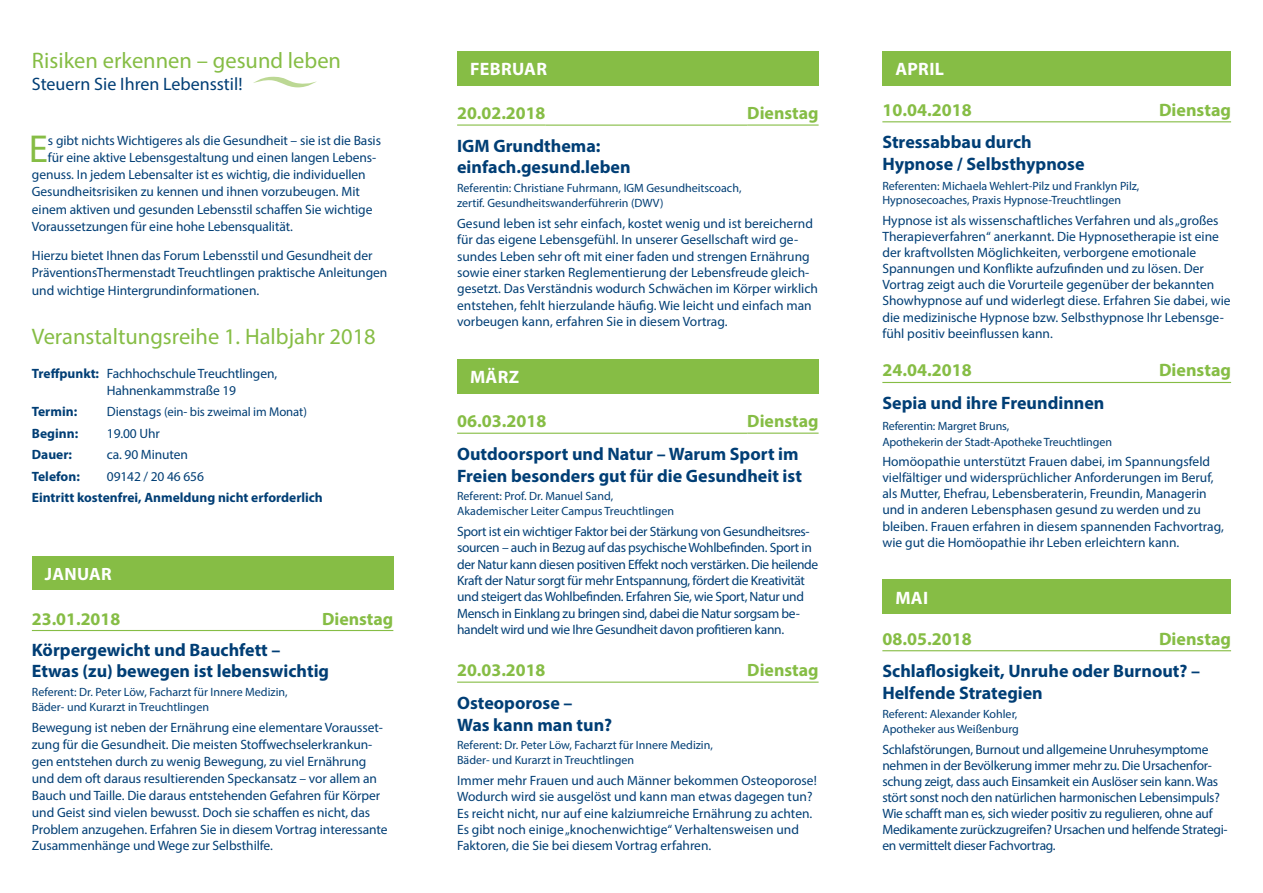
<style>
.page{position:relative;width:1263px;height:893px;background:#fff}
.page>*{position:absolute;margin:0;border:0;box-sizing:border-box;transform-origin:0 0}
.t1{font:39.15px "Myriad Pro";color:#86bd45}
.t2{font:22.5px "Myriad Pro";color:#86bd45}
.t3{font:700 18px/21.9px "Myriad Pro";color:#003e75}
.t4{font:700 18px "Myriad Pro";color:#86bd45}
.t5{font:18px "Myriad Pro";color:#003e75}
.t6{font:700 18px "Myriad Pro";letter-spacing:.02em;color:#fff}
.t7{font:700 17.85px "Myriad Pro";color:#86bd45}
.t8{font:700 17.85px "Myriad Pro";letter-spacing:.02em;color:#fff}
.t9{font:13.5px/16.2px "Myriad Pro";letter-spacing:-.005em;color:#003e75}
.t10{font:13.5px/16.5px "Myriad Pro";letter-spacing:-.025em;color:#003e75}
.t11{font:700 13.5px "Myriad Pro";color:#003e75}
.t12{font:12.75px "Myriad Pro";letter-spacing:-.01em;color:#003e75}
.t13{font:12px/14.7px "Myriad Pro";color:#003e75}
.s1{font-weight:700}
.s2{font-size:13.5px}
</style>
<div class="page">
<hr style="left:457px;top:124px;width:88px;height:2px;background:#86bd45">
<hr style="left:545px;top:125px;width:202px;height:1px;background:#86bd45">
<hr style="left:747px;top:124px;width:72px;height:2px;background:#86bd45">
<hr style="left:457px;top:433px;width:290px;height:1px;background:#86bd45">
<hr style="left:747px;top:433px;width:72px;height:1px;background:#86bd45">
<hr style="left:457px;top:682px;width:362px;height:1px;background:#86bd45">
<div style="left:457px;top:51px;width:362px;height:34px;background:#86bd45"></div>
<div style="left:457px;top:359px;width:362px;height:34px;background:#86bd45"></div>
<hr style="left:32px;top:630px;width:361px;height:1px;background:#86bd45">
<div style="left:32px;top:556px;width:361px;height:34px;background:#86bd45"></div>
<hr style="left:882px;top:121px;width:349px;height:1px;background:#86bd45">
<hr style="left:882px;top:382px;width:349px;height:1px;background:#86bd45">
<hr style="left:882px;top:650px;width:349px;height:1px;background:#86bd45">
<div style="left:882px;top:51px;width:349px;height:34px;background:#86bd45"></div>
<div style="left:882px;top:580px;width:349px;height:34px;background:#86bd45"></div>
<svg style="left:253px;top:76px;width:64px;height:12px"></svg>
<p class="t2" style="left:32px;top:46px;width:311px">Risiken erkennen – gesund leben</p>
<p class="t5" style="left:32px;top:73px;width:212px">Steuern Sie Ihren Lebensstil!</p>
<p class="t1" style="left:29px;top:124px;width:21px">E</p>
<p class="t9" style="left:48px;top:132px;width:335px">s gibt nichts Wichtigeres als die Gesundheit – sie ist die Basis</p>
<p class="t9" style="left:48px;top:149px;width:330px">für eine aktive Lebensgestaltung und einen langen Lebens-</p>
<p class="t9" style="left:32px;top:166px;width:335px">genuss. In jedem Lebensalter ist es wichtig, die individuellen</p>
<p class="t9" style="left:32px;top:183px;width:330px">Gesundheitsrisiken zu kennen und ihnen vorzubeugen. Mit</p>
<p class="t9" style="left:32px;top:201px;width:342px">einem aktiven und gesunden Lebensstil schaffen Sie wichtige</p>
<p class="t9" style="left:32px;top:218px;width:263px">Voraussetzungen für eine hohe Lebensqualität.</p>
<p class="t9" style="left:32px;top:247px;width:357px;line-height:17.2px">Hierzu bietet Ihnen das Forum Lebensstil und Gesundheit der<br>PräventionsThermenstadt Treuchtlingen praktische Anleitungen und wichtige Hintergrundinformationen.</p>
<p class="t2" style="left:32px;top:323px;width:345px">Veranstaltungsreihe 1. Halbjahr 2018</p>
<p class="t9" style="left:107px;top:364px;width:172px;line-height:17.2px;text-indent:-75px"><span class="s1">Treffpunkt:</span> Fachhochschule Treuchtlingen,<br>Hahnenkammstraße 19</p>
<p class="t11" style="left:32px;top:403px;width:47px">Termin:</p>
<p class="t12" style="left:107px;top:404px;width:202px"><span class="s2">Dienstags</span> (ein- bis zweimal im Monat)</p>
<p class="t11" style="left:32px;top:424px;width:48px">Beginn:</p>
<p class="t9" style="left:107px;top:425px;width:54px">19.00 Uhr</p>
<p class="t11" style="left:32px;top:446px;width:42px">Dauer:</p>
<p class="t9" style="left:107px;top:446px;width:82px">ca. 90 Minuten</p>
<p class="t11" style="left:32px;top:467px;width:49px">Telefon:</p>
<p class="t9" style="left:107px;top:468px;width:99px">09142 / 20 46 656</p>
<p class="t11" style="left:32px;top:489px;width:292px">Eintritt kostenfrei, Anmeldung nicht erforderlich</p>
<p class="t8" style="left:45px;top:562px;width:68px">JANUAR</p>
<p class="t7" style="left:32px;top:607px;width:90px">23.01.2018</p>
<p class="t7" style="left:322px;top:607px;width:73px">Dienstag</p>
<p class="t3" style="left:32px;top:639px;width:299px;line-height:20.9px">Körpergewicht und Bauchfett –<br>Etwas (zu) bewegen ist lebenswichtig</p>
<p class="t13" style="left:32px;top:685px;width:257px">Referent: Dr. Peter Löw, Facharzt für Innere Medizin,<br>Bäder- und Kurarzt in Treuchtlingen</p>
<p class="t9" style="left:32px;top:719px;width:357px;line-height:16.8px">Bewegung ist neben der Ernährung eine elementare Vorausset&shy;zung für die Gesundheit. Die meisten Stoffwechselerkrankun&shy;gen entstehen durch zu wenig Bewegung, zu viel Ernährung und dem oft daraus resultierenden Speckansatz – vor allem an Bauch und Taille. Die daraus entstehenden Gefahren für Körper und Geist sind vielen bewusst. Doch sie schaffen es nicht, das Problem anzugehen. Erfahren Sie in diesem Vortrag interessante Zusammenhänge und Wege zur Selbsthilfe.</p>
<p class="t6" style="left:470px;top:57px;width:78px">FEBRUAR</p>
<p class="t7" style="left:457px;top:101px;width:90px">20.02.2018</p>
<p class="t7" style="left:747px;top:101px;width:73px">Dienstag</p>
<p class="t3" style="left:457px;top:134px;width:175px">IGM Grundthema: einfach.gesund.leben</p>
<p class="t13" style="left:457px;top:181px;width:286px">Referentin: Christiane Fuhrmann, IGM Gesundheitscoach, zertif. Gesundheitswanderführerin (DWV)</p>
<p class="t9" style="left:457px;top:215px;width:362px">Gesund leben ist sehr einfach, kostet wenig und ist bereichernd für das eigene Lebensgefühl. In unserer Gesellschaft wird ge&shy;sundes Leben sehr oft mit einer faden und strengen Ernährung sowie einer starken Reglementierung der Lebensfreude gleich&shy;gesetzt. Das Verständnis wodurch Schwächen im Körper wirklich entstehen, fehlt hierzulande häufig. Wie leicht und einfach man vorbeugen kann, erfahren Sie in diesem Vortrag.</p>
<p class="t6" style="left:470px;top:365px;width:51px">MÄRZ</p>
<p class="t4" style="left:457px;top:409px;width:91px">06.03.2018</p>
<p class="t7" style="left:747px;top:410px;width:73px">Dienstag</p>
<p class="t3" style="left:457px;top:442px;width:346px">Outdoorsport und Natur – Warum Sport im<br>Freien besonders gut für die Gesundheit ist</p>
<p class="t13" style="left:457px;top:489px;width:218px">Referent: Prof. Dr. Manuel Sand,<br>Akademischer Leiter Campus Treuchtlingen</p>
<p class="t10" style="left:457px;top:523px;width:363px">Sport ist ein wichtiger Faktor bei der Stärkung von Gesundheitsres&shy;sourcen – auch in Bezug auf das psychische Wohlbefinden. Sport in der Natur kann diesen positiven Effekt noch verstärken. Die heilende Kraft der Natur sorgt für mehr Entspannung, fördert die Kreativität und steigert das Wohlbefinden. Erfahren Sie, wie Sport, Natur und Mensch in Einklang zu bringen sind, dabei die Natur sorgsam be&shy;handelt wird und wie Ihre Gesundheit davon profitieren kann.</p>
<p class="t7" style="left:457px;top:658px;width:90px">20.03.2018</p>
<p class="t7" style="left:747px;top:658px;width:73px">Dienstag</p>
<p class="t3" style="left:457px;top:691px;width:157px">Osteoporose –<br>Was kann man tun?</p>
<p class="t13" style="left:457px;top:738px;width:257px">Referent: Dr. Peter Löw, Facharzt für Innere Medizin,<br>Bäder- und Kurarzt in Treuchtlingen</p>
<p class="t9" style="left:457px;top:772px;width:361px">Immer mehr Frauen und auch Männer bekommen Osteoporose!<br>Wodurch wird sie ausgelöst und kann man etwas dagegen tun?<br>Es reicht nicht, nur auf eine kalziumreiche Ernährung zu achten.<br>Es gibt noch einige „knochenwichtige“ Verhaltensweisen und Faktoren, die Sie bei diesem Vortrag erfahren.</p>
<p class="t6" style="left:895px;top:57px;width:50px">APRIL</p>
<p class="t4" style="left:882px;top:98px;width:91px">10.04.2018</p>
<p class="t4" style="left:1159px;top:98px;width:74px">Dienstag</p>
<p class="t3" style="left:882px;top:131px;width:204px">Stressabbau durch<br>Hypnose / Selbsthypnose</p>
<p class="t13" style="left:882px;top:178px;width:259px">Referenten: Michaela Wehlert-Pilz und Franklyn Pilz,<br>Hypnosecoaches, Praxis Hypnose-Treuchtlingen</p>
<p class="t9" style="left:882px;top:212px;width:350px">Hypnose ist als wissenschaftliches Verfahren und als „großes Therapieverfahren“ anerkannt. Die Hypnosetherapie ist eine der kraftvollsten Möglichkeiten, verborgene emotionale Spannungen und Konflikte aufzufinden und zu lösen. Der Vortrag zeigt auch die Vorurteile gegenüber der bekannten Showhypnose auf und widerlegt diese. Erfahren Sie dabei, wie die medizinische Hypnose bzw. Selbsthypnose Ihr Lebensge&shy;fühl positiv beeinflussen kann.</p>
<p class="t4" style="left:882px;top:359px;width:91px">24.04.2018</p>
<p class="t4" style="left:1159px;top:359px;width:74px">Dienstag</p>
<p class="t3" style="left:882px;top:391px;width:224px">Sepia und ihre Freundinnen</p>
<p class="t13" style="left:882px;top:417px;width:231px;line-height:16.2px">Referentin: Margret Bruns,<br>Apothekerin der Stadt-Apotheke Treuchtlingen</p>
<p class="t9" style="left:882px;top:453px;width:343px">Homöopathie unterstützt Frauen dabei, im Spannungsfeld vielfältiger und widersprüchlicher Anforderungen im Beruf, als Mutter, Ehefrau, Lebensberaterin, Freundin, Managerin und in anderen Lebensphasen gesund zu werden und zu bleiben. Frauen erfahren in diesem spannenden Fachvortrag, wie gut die Homöopathie ihr Leben erleichtern kann.</p>
<p class="t6" style="left:895px;top:586px;width:34px">MAI</p>
<p class="t4" style="left:882px;top:627px;width:91px">08.05.2018</p>
<p class="t4" style="left:1159px;top:627px;width:74px">Dienstag</p>
<p class="t3" style="left:882px;top:660px;width:319px">Schlaflosigkeit, Unruhe oder Burnout? –<br>Helfende Strategien</p>
<p class="t13" style="left:882px;top:707px;width:138px">Referent: Alexander Kohler,<br>Apotheker aus Weißenburg</p>
<p class="t9" style="left:882px;top:741px;width:347px">Schlafstörungen, Burnout und allgemeine Unruhesymptome nehmen in der Bevölkerung immer mehr zu. Die Ursachenfor&shy;schung zeigt, dass auch Einsamkeit ein Auslöser sein kann. Was stört sonst noch den natürlichen harmonischen Lebensimpuls?<br>Wie schafft man es, sich wieder positiv zu regulieren, ohne auf Medikamente zurückzugreifen? Ursachen und helfende Strategi&shy;en vermittelt dieser Fachvortrag.</p>
</div>
